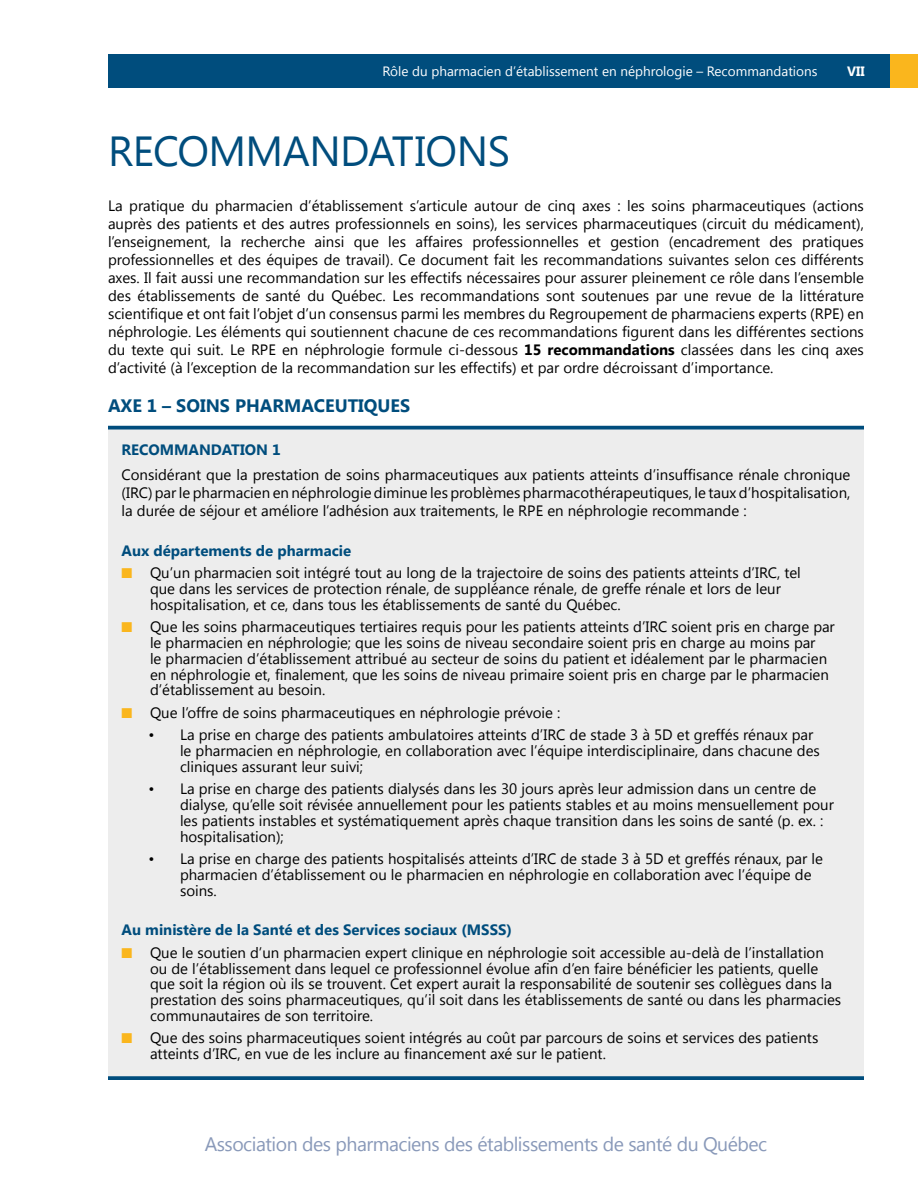
<style>
.page{position:relative;width:918px;height:1188px;background:#fff}
.page>*{position:absolute;margin:0;border:0;box-sizing:border-box;transform-origin:0 0}
.t1{font:42px "Segoe UI";letter-spacing:-.01em;color:#004d7d}
.t2{font:19.5px "Segoe UI";letter-spacing:-.025em;color:#8999b9}
.t3{font:700 18px "Segoe UI";color:#004d7d}
.t4{font:15px/15.8px "Segoe UI";color:#000}
.t5{font:700 15px "Segoe UI";color:#004d7d}
.t6{font:13.5px "Segoe UI";color:#fff}
.t7{font:700 13.5px "Segoe UI";color:#fff}
.s1{font-weight:700}
.s2{color:#fab61d}
</style>
<div class="page">
<div style="left:108px;top:54px;width:810px;height:34px;background:#004d7d"></div>
<div style="left:890px;top:54px;width:28px;height:34px;background:#fab61d"></div>
<div style="left:108px;top:430px;width:756px;height:650px;background:#ededed"></div>
<svg style="left:108px;top:426px;width:756px;height:4px;background:#1c608a"></svg>
<svg style="left:108px;top:1076px;width:756px;height:4px;background:#0e5683"></svg>
<p class="t6" style="left:383px;top:62px;width:436px">Rôle du pharmacien d’établissement en néphrologie – Recommandations</p>
<p class="t7" style="left:847px;top:61px;width:19px">VII</p>
<h1 class="t1" style="left:108px;top:122px;width:404px">RECOMMANDATIONS</h1>
<p class="t4" style="left:108px;top:196px;width:758px;line-height:18px;text-align:justify">La pratique du pharmacien d’établissement s’articule autour de cinq axes : les soins pharmaceutiques (actions auprès des patients et des autres professionnels en soins), les services pharmaceutiques (circuit du médicament), l’enseignement, la recherche ainsi que les affaires professionnelles et gestion (encadrement des pratiques professionnelles et des équipes de travail). Ce document fait les recommandations suivantes selon ces différents axes. Il fait aussi une recommandation sur les effectifs nécessaires pour assurer pleinement ce rôle dans l’ensemble des établissements de santé du Québec. Les recommandations sont soutenues par une revue de la littérature scientifique et ont fait l’objet d’un consensus parmi les membres du Regroupement de pharmaciens experts (RPE) en néphrologie. Les éléments qui soutiennent chacune de ces recommandations figurent dans les différentes sections du texte qui suit. Le RPE en néphrologie formule ci-dessous <span class="s1">15 recommandations</span> classées dans les cinq axes d’activité (à l’exception de la recommandation sur les effectifs) et par ordre décroissant d’importance.</p>
<p class="t3" style="left:108px;top:393px;width:304px">AXE 1 – SOINS PHARMACEUTIQUES</p>
<p class="t5" style="left:122px;top:439px;width:161px">RECOMMANDATION 1</p>
<p class="t4" style="left:122px;top:465px;width:731px;line-height:18px;text-align:justify">Considérant que la prestation de soins pharmaceutiques aux patients atteints d’insuffisance rénale chronique (IRC) par le pharmacien en néphrologie diminue les problèmes pharmacothérapeutiques, le taux d’hospitalisation, la durée de séjour et améliore l’adhésion aux traitements, le RPE en néphrologie recommande :</p>
<p class="t5" style="left:122px;top:540px;width:231px">Aux départements de pharmacie</p>
<p class="t4" style="left:150px;top:565px;width:652px;text-indent:-28px"><span class="s2">■</span> Qu’un pharmacien soit intégré tout au long de la trajectoire de soins des patients atteints d’IRC, tel que dans les services de protection rénale, de suppléance rénale, de greffe rénale et lors de leur hospitalisation, et ce, dans tous les établissements de santé du Québec.</p>
<p class="t4" style="left:150px;top:619px;width:686px;text-indent:-28px"><span class="s2">■</span> Que les soins pharmaceutiques tertiaires requis pour les patients atteints d’IRC soient pris en charge par le pharmacien en néphrologie; que les soins de niveau secondaire soient pris en charge au moins par<br>le pharmacien d’établissement attribué au secteur de soins du patient et idéalement par le pharmacien en néphrologie et, finalement, que les soins de niveau primaire soient pris en charge par le pharmacien d’établissement au besoin.</p>
<p class="t4" style="left:122px;top:704px;width:441px"><span class="s2">■</span> Que l’offre de soins pharmaceutiques en néphrologie prévoie :</p>
<p class="t4" style="left:180px;top:727px;width:641px;text-indent:-32px">• La prise en charge des patients ambulatoires atteints d’IRC de stade 3 à 5D et greffés rénaux par le pharmacien en néphrologie, en collaboration avec l’équipe interdisciplinaire, dans chacune des cliniques assurant leur suivi;</p>
<p class="t4" style="left:180px;top:781px;width:655px;text-indent:-32px">• La prise en charge des patients dialysés dans les 30 jours après leur admission dans un centre de dialyse, qu’elle soit révisée annuellement pour les patients stables et au moins mensuellement pour les patients instables et systématiquement après chaque transition dans les soins de santé (p. ex. : hospitalisation);</p>
<p class="t4" style="left:180px;top:850px;width:644px;text-indent:-32px">• La prise en charge des patients hospitalisés atteints d’IRC de stade 3 à 5D et greffés rénaux, par le pharmacien d’établissement ou le pharmacien en néphrologie en collaboration avec l’équipe de soins.</p>
<p class="t5" style="left:122px;top:919px;width:392px">Au ministère de la Santé et des Services sociaux (MSSS)</p>
<p class="t4" style="left:150px;top:944px;width:693px;text-indent:-28px"><span class="s2">■</span> Que le soutien d’un pharmacien expert clinique en néphrologie soit accessible au-delà de l’installation ou de l’établissement dans lequel ce professionnel évolue afin d’en faire bénéficier les patients, quelle que soit la région où ils se trouvent. Cet expert aurait la responsabilité de soutenir ses collègues dans la prestation des soins pharmaceutiques, qu’il soit dans les établissements de santé ou dans les pharmacies communautaires de son territoire.</p>
<p class="t4" style="left:150px;top:1030px;width:670px;text-indent:-28px"><span class="s2">■</span> Que des soins pharmaceutiques soient intégrés au coût par parcours de soins et services des patients atteints d’IRC, en vue de les inclure au financement axé sur le patient.</p>
<h2 class="t2" style="left:205px;top:1131px;width:564px">Association des pharmaciens des établissements de santé du Québec</h2>
</div>
